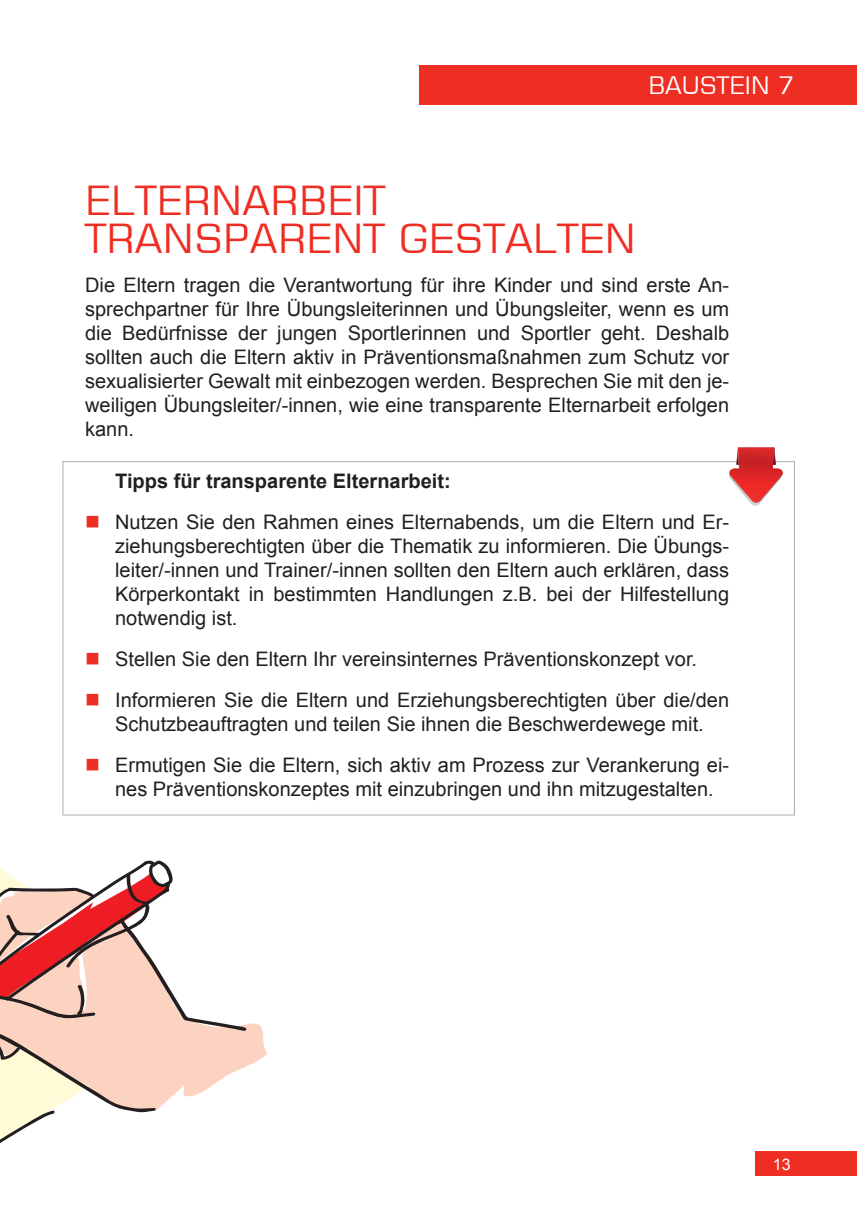
<style>
.page{position:relative;width:857px;height:1225px;background:#fff}
.page>*{position:absolute;margin:0;border:0;box-sizing:border-box;transform-origin:0 0}
.t1{font:40px/38px "Square 721 BT";letter-spacing:.01em;color:#ee2e22}
.t2{font:24px "Square 721 BT";color:#fff}
.t3{font:20px/24px "Arial";color:#231f20;text-align:justify}
.t4{font:700 20px "Arial";color:#231f20}
.t5{font:16px "Arial";color:#fff}
</style>
<div class="page">
<svg style="left:247px;top:1023px;width:21px;height:43px"></svg>
<svg style="left:0;top:860px;width:247px;height:283px"></svg>
<div style="left:755px;top:1151px;width:101px;height:24px;background:#ee2e22"></div>
<svg style="left:728px;top:447px;width:54px;height:59px"></svg>
<div style="left:420px;top:65px;width:436px;height:39px;background:#ee2e22"></div>
<p class="t2" style="left:648px;top:70px;width:147px">BAUSTEIN 7</p>
<h1 class="t1" style="left:85px;top:181px;width:552px">ELTERNARBEIT<br>TRANSPARENT GESTALTEN</h1>
<p class="t3" style="left:85px;top:272px;width:645px">Die Eltern tragen die Verantwortung für ihre Kinder und sind erste An&shy;sprechpartner für Ihre Übungsleiterinnen und Übungsleiter, wenn es um die Bedürfnisse der jungen Sportlerinnen und Sportler geht. Deshalb sollten auch die Eltern aktiv in Präventionsmaßnahmen zum Schutz vor sexualisierter Gewalt mit einbezogen werden. Besprechen Sie mit den je&shy;weiligen Übungsleiter/-innen, wie eine transparente Elternarbeit erfolgen kann.</p>
<p class="t4" style="left:115px;top:467px;width:337px">Tipps für transparente Elternarbeit:</p>
<p class="t3" style="left:115px;top:510px;width:615px">Nutzen Sie den Rahmen eines Elternabends, um die Eltern und Er&shy;ziehungsberechtigten über die Thematik zu informieren. Die Übungs&shy;leiter/-innen und Trainer/-innen sollten den Eltern auch erklären, dass Körperkontakt in bestimmten Handlungen z.B. bei der Hilfestellung notwendig ist.</p>
<p class="t3" style="left:115px;top:638px;width:615px;line-height:41px">Stellen Sie den Eltern Ihr vereinsinternes Präventionskonzept vor.<br>Informieren Sie die Eltern und Erziehungsberechtigten über die/den</p>
<p class="t3" style="left:115px;top:703px;width:615px;line-height:41px">Schutzbeauftragten und teilen Sie ihnen die Beschwerdewege mit.<br>Ermutigen Sie die Eltern, sich aktiv am Prozess zur Verankerung ei-</p>
<p class="t3" style="left:115px;top:777px;width:600px">nes Präventionskonzeptes mit einzubringen und ihn mitzugestalten.</p>
<p class="t5" style="left:772px;top:1152px;width:19px">13</p>
</div>
